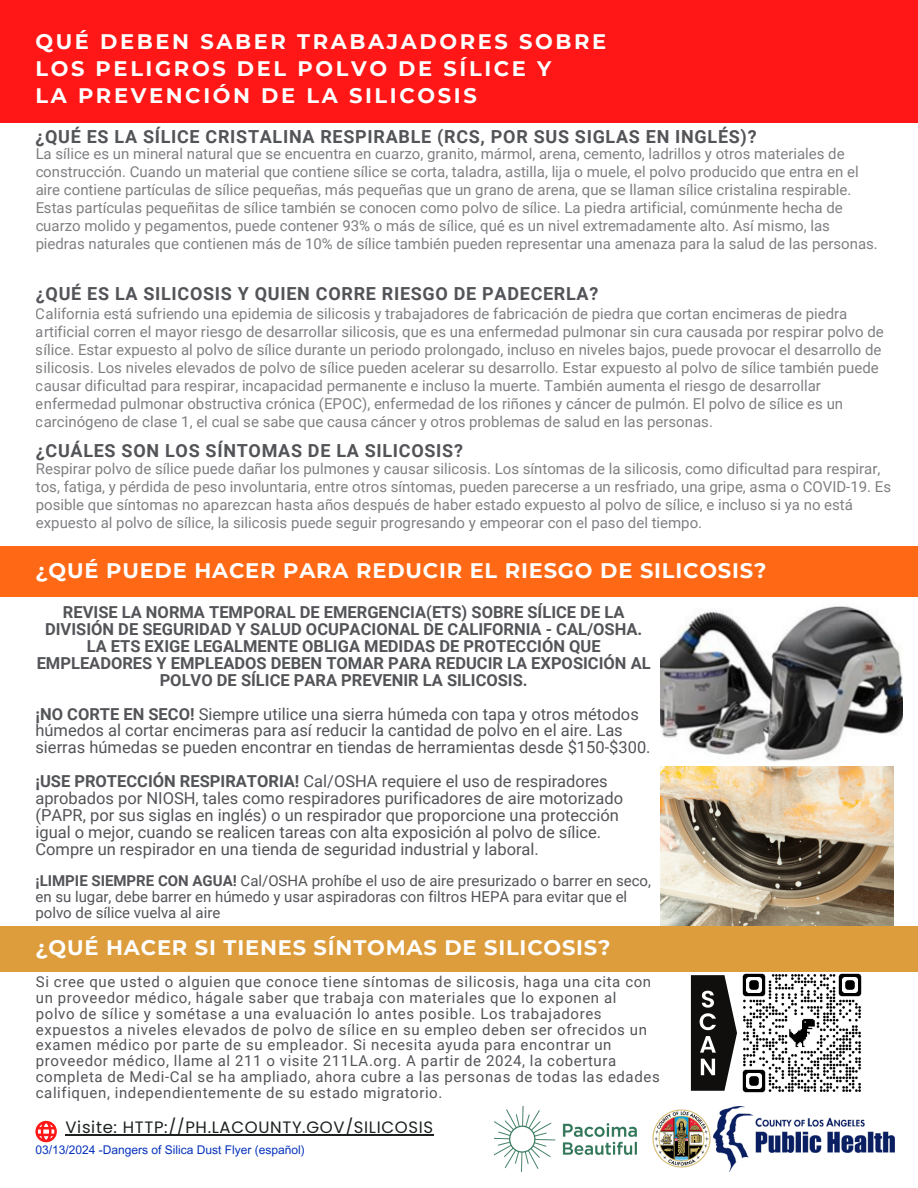
<style>
.page{position:relative;width:918px;height:1188px;background:#fff}
.page>*{position:absolute;margin:0;border:0;box-sizing:border-box;transform-origin:0 0}
.t1{font:700 21px/27px "Montserrat";letter-spacing:.125em;color:#fff}
.t2{font:700 21px "Montserrat";letter-spacing:.04em;color:#fff}
.t3{font:700 18px "Roboto";letter-spacing:.04em;color:#535458}
.t4{font:16.5px/16.8px "Roboto";color:#535458}
.t5{font:700 16.5px/16.8px "Roboto";color:#535458;text-align:center}
.t6{font:16.5px "Poppins";letter-spacing:.04em;color:#1c2120}
.t7{font:15px/18px "Roboto";color:#535458}
.t8{font:15px/15.8px "Roboto";letter-spacing:.04em;color:#535458}
.t9{font:12px "Arial MT Pro";color:#0532bb}
.s1{font-weight:700}
</style>
<div class="page">
<img style="left:661px;top:766px;width:233px;height:160px">
<div style="left:0;top:546px;width:918px;height:51px;background:#ff6915"></div>
<div style="left:0;top:0;width:918px;height:123px;background:#ff1616"></div>
<img style="left:742px;top:973px;width:120px;height:120px">
<div style="left:0;top:926px;width:918px;height:46px;background:#dd9d3c"></div>
<svg style="left:35px;top:1121px;width:22px;height:21px"></svg>
<hr style="left:66px;top:1134px;width:368px;height:1px;background:#1c2120">
<img style="left:494px;top:1106px;width:143px;height:66px">
<img style="left:714px;top:1106px;width:181px;height:65px">
<img style="left:652px;top:1109px;width:59px;height:59px">
<svg style="left:691px;top:975px;width:46px;height:116px"></svg>
<img style="left:661px;top:606px;width:241px;height:156px">
<h1 class="t1" style="left:35px;top:28px;width:572px">QUÉ DEBEN SABER TRABAJADORES SOBRE<br>LOS PELIGROS DEL POLVO DE SÍLICE Y<br>LA PREVENCIÓN DE LA SILICOSIS</h1>
<p class="t3" style="left:35px;top:126px;width:723px">¿QUÉ ES LA SÍLICE CRISTALINA RESPIRABLE (RCS, POR SUS SIGLAS EN INGLÉS)?</p>
<p class="t7" style="left:35px;top:145px;width:844px">La sílice es un mineral natural que se encuentra en cuarzo, granito, mármol, arena, cemento, ladrillos y otros materiales de construcción. Cuando un material que contiene sílice se corta, taladra, astilla, lija o muele, el polvo producido que entra en el aire contiene partículas de sílice pequeñas, más pequeñas que un grano de arena, que se llaman sílice cristalina respirable.<br>Estas partículas pequeñitas de sílice también se conocen como polvo de sílice. La piedra artificial, comúnmente hecha de cuarzo molido y pegamentos, puede contener 93% o más de sílice, qué es un nivel extremadamente alto. Así mismo, las piedras naturales que contienen más de 10% de sílice también pueden representar una amenaza para la salud de las personas.</p>
<p class="t3" style="left:36px;top:283px;width:564px">¿QUÉ ES LA SILICOSIS Y QUIEN CORRE RIESGO DE PADECERLA?</p>
<p class="t7" style="left:36px;top:304px;width:850px">California está sufriendo una epidemia de silicosis y trabajadores de fabricación de piedra que cortan encimeras de piedra artificial corren el mayor riesgo de desarrollar silicosis, que es una enfermedad pulmonar sin cura causada por respirar polvo de sílice. Estar expuesto al polvo de sílice durante un periodo prolongado, incluso en niveles bajos, puede provocar el desarrollo de silicosis. Los niveles elevados de polvo de sílice pueden acelerar su desarrollo. Estar expuesto al polvo de sílice también puede causar dificultad para respirar, incapacidad permanente e incluso la muerte. También aumenta el riesgo de desarrollar enfermedad pulmonar obstructiva crónica (EPOC), enfermedad de los riñones y cáncer de pulmón. El polvo de sílice es un carcinógeno de clase 1, el cual se sabe que causa cáncer y otros problemas de salud en las personas.</p>
<h1 class="t3" style="left:36px;top:441px;width:429px">¿CUÁLES SON LOS SÍNTOMAS DE LA SILICOSIS?</h1>
<p class="t7" style="left:36px;top:459px;width:857px">Respirar polvo de sílice puede dañar los pulmones y causar silicosis. Los síntomas de la silicosis, como dificultad para respirar, tos, fatiga, y pérdida de peso involuntaria, entre otros síntomas, pueden parecerse a un resfriado, una gripe, asma o COVID-19. Es posible que síntomas no aparezcan hasta años después de haber estado expuesto al polvo de sílice, e incluso si ya no está expuesto al polvo de sílice, la silicosis puede seguir progresando y empeorar con el paso del tiempo.</p>
<p class="t2" style="left:35px;top:558px;width:732px">¿QUÉ PUEDE HACER PARA REDUCIR EL RIESGO DE SILICOSIS?</p>
<p class="t5" style="left:37px;top:604px;width:615px">REVISE LA NORMA TEMPORAL DE EMERGENCIA(ETS) SOBRE SÍLICE DE LA DIVISIÓN DE SEGURIDAD Y SALUD OCUPACIONAL DE CALIFORNIA - CAL/OSHA.<br>LA ETS EXIGE LEGALMENTE OBLIGA MEDIDAS DE PROTECCIÓN QUE EMPLEADORES Y EMPLEADOS DEBEN TOMAR PARA REDUCIR LA EXPOSICIÓN AL POLVO DE SÍLICE PARA PREVENIR LA SILICOSIS.</p>
<p class="t4" style="left:35px;top:706px;width:617px"><span class="s1">¡NO CORTE EN SECO!</span> Siempre utilice una sierra húmeda con tapa y otros métodos húmedos al cortar encimeras para así reducir la cantidad de polvo en el aire. Las sierras húmedas se pueden encontrar en tiendas de herramientas desde $150-$300.</p>
<p class="t4" style="left:35px;top:773px;width:589px"><span class="s1">¡USE PROTECCIÓN RESPIRATORIA!</span> Cal/OSHA requiere el uso de respiradores aprobados por NIOSH, tales como respiradores purificadores de aire motorizado (PAPR, por sus siglas en inglés) o un respirador que proporcione una protección igual o mejor, cuando se realicen tareas con alta exposición al polvo de sílice.<br>Compre un respirador en una tienda de seguridad industrial y laboral.</p>
<p class="t7" style="left:35px;top:873px;width:617px;line-height:15.8px"><span class="s1">¡LIMPIE SIEMPRE CON AGUA!</span> Cal/OSHA prohíbe el uso de aire presurizado o barrer en seco, en su lugar, debe barrer en húmedo y usar aspiradoras con filtros HEPA para evitar que el polvo de sílice vuelva al aire</p>
<p class="t2" style="left:35px;top:934px;width:577px">¿QUÉ HACER SI TIENES SÍNTOMAS DE SILICOSIS?</p>
<p class="t8" style="left:36px;top:974px;width:625px">Si cree que usted o alguien que conoce tiene síntomas de silicosis, haga una cita con un proveedor médico, hágale saber que trabaja con materiales que lo exponen al<br>polvo de sílice y sométase a una evaluación lo antes posible. Los trabajadores expuestos a niveles elevados de polvo de sílice en su empleo deben ser ofrecidos un examen médico por parte de su empleador. Si necesita ayuda para encontrar un proveedor médico, llame al 211 o visite 211LA.org. A partir de 2024, la cobertura completa de Medi-Cal se ha ampliado, ahora cubre a las personas de todas las edades califiquen, independientemente de su estado migratorio.</p>
<h4 class="t6" style="left:66px;top:1116px;width:369px">Visite: HTTP://PH.LACOUNTY.GOV/SILICOSIS</h4>
<p class="t9" style="left:35px;top:1145px;width:271px">03/13/2024 -Dangers of Silica Dust Flyer (español)</p>
</div>
